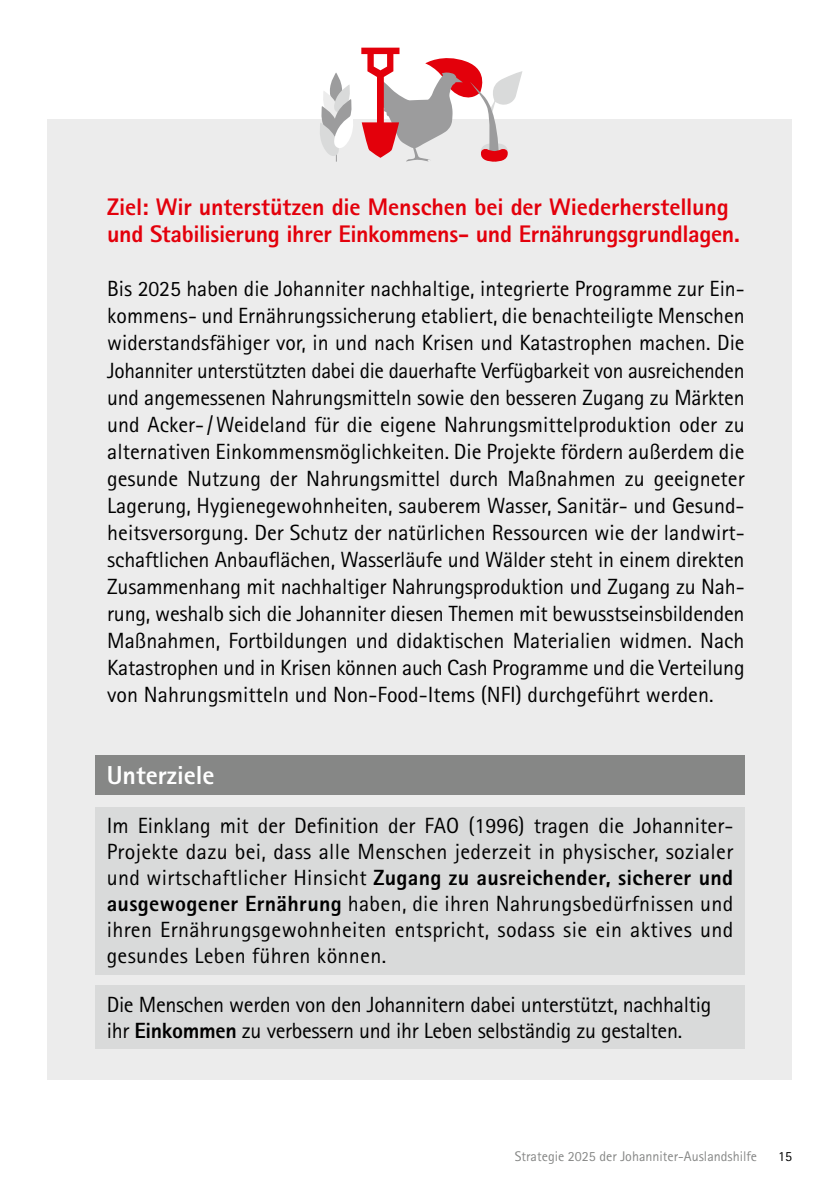
<style>
.page{position:relative;width:840px;height:1191px;background:#fff}
.page>*{position:absolute;margin:0;border:0;box-sizing:border-box;transform-origin:0 0}
.t1{font:800 26px "Rotis Sans Serif Std";color:#fff}
.t2{font:800 24px/27px "Rotis Sans Serif Std";letter-spacing:-.01em;color:#e3000b}
.t3{font:22px/27px "Rotis Sans Serif Std";letter-spacing:-.015em;color:#000;text-align:justify}
.t4{font:14px "Rotis Sans Serif Std";color:#868786}
.t5{font:14px "Rotis Sans Serif Std";color:#000}
.s1{font-weight:800}
</style>
<div class="page">
<div style="left:48px;top:119px;width:743px;height:960px;background:#ececec"></div>
<div style="left:95px;top:806px;width:649px;height:168px;background:#d9dada"></div>
<div style="left:95px;top:985px;width:649px;height:64px;background:#d9dada"></div>
<div style="left:95px;top:755px;width:649px;height:40px;background:#868786"></div>
<hr style="left:336px;top:75px;width:1px;height:87px;background:#9c9c9d">
<svg style="left:320px;top:72px;width:33px;height:84px"></svg>
<svg style="left:361px;top:48px;width:161px;height:114px"></svg>
<p class="t2" style="left:107px;top:193px;width:633px">Ziel: Wir unterstützen die Menschen bei der Wiederherstellung und Stabilisierung ihrer Einkommens- und Ernährungsgrundlagen.</p>
<p class="t3" style="left:107px;top:275px;width:638px">Bis 2025 haben die Johanniter nachhaltige, integrierte Programme zur Ein&shy;kommens- und Ernährungssicherung etabliert, die benachteiligte Menschen widerstandsfähiger vor, in und nach Krisen und Katastrophen machen. Die Johanniter unterstützten dabei die dauerhafte Verfügbarkeit von ausreichenden und angemessenen Nahrungsmitteln sowie den besseren Zugang zu Märkten und Acker- /Weideland für die eigene Nahrungsmittelproduktion oder zu alternativen Einkommensmöglichkeiten. Die Projekte fördern außerdem die gesunde Nutzung der Nahrungsmittel durch Maßnahmen zu geeigneter Lagerung, Hygienegewohnheiten, sauberem Wasser, Sanitär- und Gesund&shy;heitsversorgung. Der Schutz der natürlichen Ressourcen wie der landwirt&shy;schaftlichen Anbauflächen, Wasserläufe und Wälder steht in einem direkten Zusammenhang mit nachhaltiger Nahrungsproduktion und Zugang zu Nah&shy;rung, weshalb sich die Johanniter diesen Themen mit bewusstseinsbildenden Maßnahmen, Fortbildungen und didaktischen Materialien widmen. Nach Katastrophen und in Krisen können auch Cash Programme und die Verteilung von Nahrungsmitteln und Non-Food-Items (NFI) durchgeführt werden.</p>
<p class="t1" style="left:107px;top:759px;width:109px">Unterziele</p>
<p class="t3" style="left:107px;top:812px;width:627px;line-height:26px">Im Einklang mit der Definition der FAO (1996) tragen die Johanniter-Projekte dazu bei, dass alle Menschen jederzeit in physischer, sozialer und wirtschaftlicher Hinsicht <span class="s1">Zugang zu ausreichender, sicherer und ausgewogener Ernährung</span> haben, die ihren Nahrungsbedürfnissen und ihren Ernährungsgewohnheiten entspricht, sodass sie ein aktives und gesundes Leben führen können.</p>
<p class="t3" style="left:107px;top:991px;width:605px;line-height:26px">Die Menschen werden von den Johannitern dabei unterstützt, nachhaltig ihr <span class="s1">Einkommen</span> zu verbessern und ihr Leben selbständig zu gestalten.</p>
<p class="t4" style="left:514px;top:1148px;width:244px">Strategie 2025 der Johanniter-Auslandshilfe</p>
<p class="t5" style="left:777px;top:1148px;width:15px">15</p>
</div>
